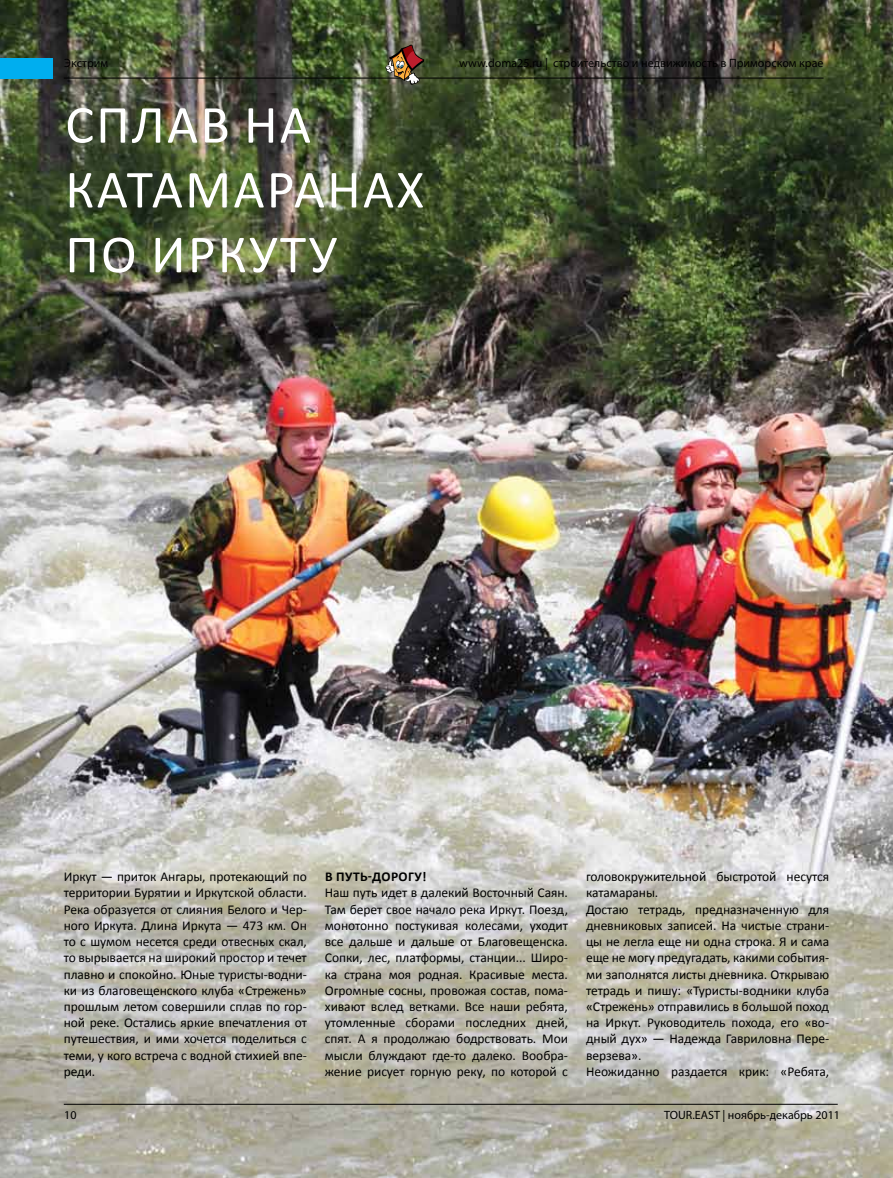
<style>
.page{position:relative;width:893px;height:1178px;background:#fff}
.page>*{position:absolute;margin:0;border:0;box-sizing:border-box;transform-origin:0 0}
.t1{font:54px/64.8px "Calibri";color:#fff}
.t2{font:13.5px/16.2px "Calibri";letter-spacing:-.005em;color:#000;text-align:justify}
.t3{font:700 13.5px "Calibri";color:#000}
.t4{font:12px "Myriad Pro";color:#000}
</style>
<div class="page">
<img style="left:0;top:0;width:893px;height:1178px">
<hr style="left:64px;top:1104px;width:774px;height:1px;background:#000">
<hr style="left:64px;top:78px;width:759px;height:1px;background:#000">
<div style="left:0;top:58px;width:53px;height:20px;background:#00aeef"></div>
<svg style="left:385px;top:45px;width:39px;height:40px;background:#7a5c45"></svg>
<p class="t4" style="left:64px;top:56px;width:46px">Экстрим</p>
<p class="t4" style="left:459px;top:56px;width:366px">www.doma25.ru | строительство и недвижимость в Приморском крае</p>
<h1 class="t1" style="left:65px;top:92px;width:211px">Сплав на катамаранах<br>по Иркуту</h1>
<p class="t2" style="left:64px;top:869px;width:245px">Иркут — приток Ангары, протекающий по территории Бурятии и Иркутской области.<br>Река образуется от слияния Белого и Чер&shy;ного Иркута. Длина Иркута — 473 км. Он то с шумом несется среди отвесных скал, то вырывается на широкий простор и течет плавно и спокойно. Юные туристы-водни&shy;ки из благовещенского клуба «Стрежень» прошлым летом совершили сплав по гор&shy;ной реке. Остались яркие впечатления от путешествия, и ими хочется поделиться с теми, у кого встреча с водной стихией впе&shy;реди.</p>
<p class="t3" style="left:325px;top:868px;width:57px">В пут ь-доро</p>
<p class="t3" style="left:408px;top:868px;width:20px">гу!</p>
<p class="t2" style="left:325px;top:885px;width:245px">Наш путь идет в далекий Восточный Саян.<br>Там берет свое начало река Иркут. Поезд, монотонно постукивая колесами, уходит все дальше и дальше от Благовещенска.<br>Сопки, лес, платформы, станции... Ш иро&shy;ка страна моя родная. Красивые места.<br>Огромные сосны, провожая состав, пома&shy;хивают вслед ветками. Все наши ребята, утомленные сборами последних дней, спят. А я продолжаю бодрствовать. Мои мысли блуждают где-то далеко. Вообра&shy;жение рисует горную реку, по которой с</p>
<p class="t2" style="left:586px;top:869px;width:245px;text-align:left">головокружительной быстротой несутся катамараны.<br>Достаю тетрадь, предназначенную для дневниковых записей. На чистые страни&shy;цы не легла еще ни одна строка. Я и сама еще не могу предугадать, какими события&shy;ми заполнятся листы дневника. Открываю тетрадь и пишу: «Туристы-водники клуба «Стрежень» отправились в большой поход на Иркут. Руководитель похода, его «во&shy;дный дух» — Надежда Гавриловна Пере&shy;верзева».<br>Неожиданно раздается крик: «Ребята,</p>
<p class="t4" style="left:64px;top:1108px;width:14px">10</p>
<p class="t4" style="left:664px;top:1108px;width:177px">TOUR.EAST | ноябрь-декабрь 2011</p>
</div>
